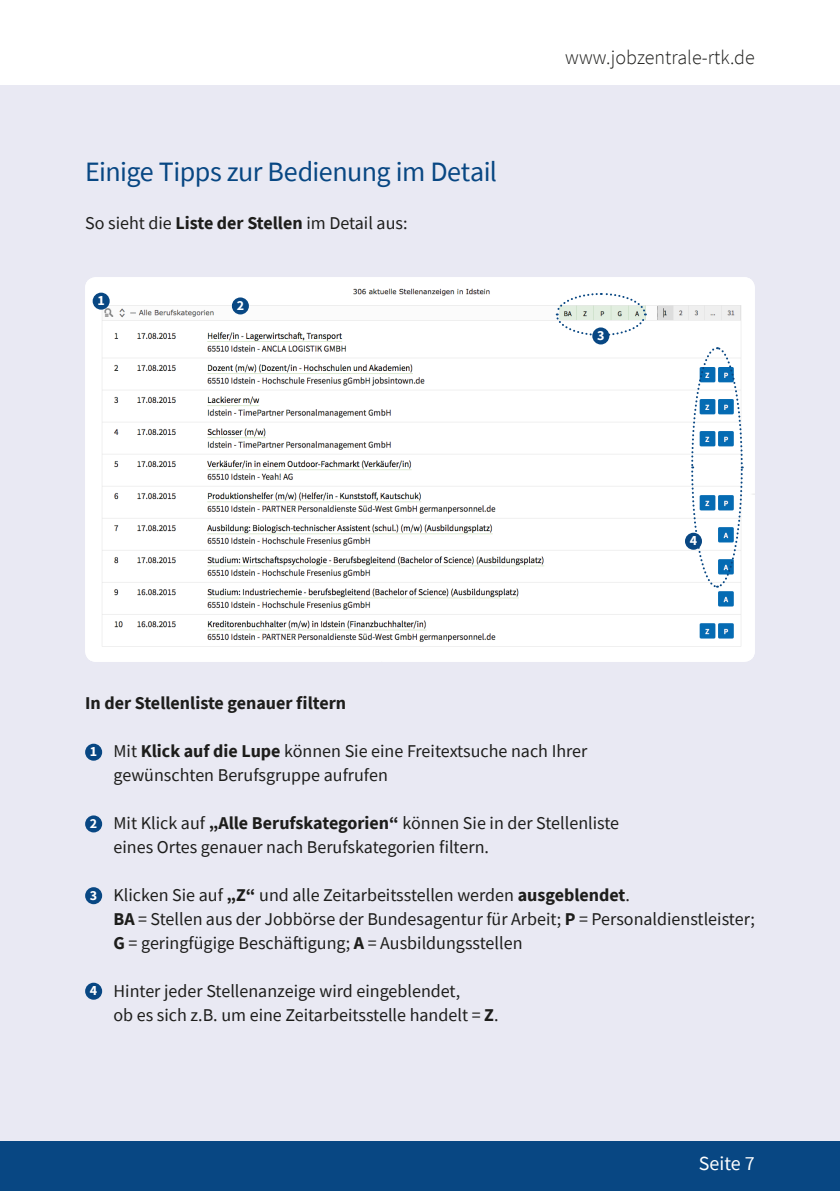
<style>
.page{position:relative;width:840px;height:1191px;background:#fff}
.page>*{position:absolute;margin:0;border:0;box-sizing:border-box;transform-origin:0 0}
.t1{font:28px "Source Sans Pro";letter-spacing:-.02em;color:#084783}
.t2{font:300 20px "Source Sans Pro";color:#1d1d1b}
.t3{font:20px "Source Sans Pro";color:#fff}
.t4{font:18px/24px "Source Sans Pro";color:#1d1d1b}
.t5{font:700 18px "Source Sans Pro";color:#1d1d1b}
.t6{font:700 14px "Source Sans Pro";color:#fff}
.s1{font-weight:700}
</style>
<div class="page">
<div style="left:0;top:85px;width:839px;height:1106px;background:#e9e9f3"></div>
<div style="left:0;top:1141px;width:839px;height:50px;background:#084783"></div>
<img style="left:85px;top:277px;width:669px;height:385px">
<div style="left:85px;top:743px;width:17px;height:17px;background:#084783;border-radius:50%"></div>
<div style="left:232px;top:297px;width:17px;height:17px;background:#084783;border-radius:50%"></div>
<div style="left:93px;top:293px;width:17px;height:17px;background:#084783;border-radius:50%"></div>
<div style="left:85px;top:815px;width:17px;height:17px;background:#084783;border-radius:50%"></div>
<div style="left:85px;top:887px;width:17px;height:17px;background:#084783;border-radius:50%"></div>
<div style="left:85px;top:982px;width:17px;height:17px;background:#084783;border-radius:50%"></div>
<svg style="left:554px;top:292px;width:92px;height:45px;background:#e9efed"></svg>
<svg style="left:689px;top:346px;width:54px;height:243px;background:#ccdfed"></svg>
<div style="left:592px;top:327px;width:17px;height:17px;background:#084783;border-radius:50%"></div>
<div style="left:684px;top:533px;width:17px;height:17px;background:#084783;border-radius:50%"></div>
<h1 class="t1" style="left:85px;top:154px;width:413px">Einige Tipps zur Bedienung im Detail</h1>
<p class="t4" style="left:85px;top:211px;width:324px">So sieht die <span class="s1">Liste der Stellen</span> im Detail aus:</p>
<p class="t6" style="left:97px;top:291px;width:9px">1</p>
<p class="t6" style="left:236px;top:296px;width:9px">2</p>
<p class="t2" style="left:565px;top:45px;width:191px">www.jobzentrale-rtk.de</p>
<p class="t6" style="left:596px;top:326px;width:9px">3</p>
<p class="t6" style="left:689px;top:531px;width:9px">4</p>
<p class="t5" style="left:85px;top:691px;width:262px">In der Stellenliste genauer filtern</p>
<p class="t4" style="left:113px;top:739px;width:475px">Mit <span class="s1">Klick auf die Lupe</span> können Sie eine Freitextsuche nach Ihrer gewünschten Berufsgruppe aufrufen</p>
<p class="t4" style="left:113px;top:811px;width:507px">Mit Klick auf <span class="s1">„Alle Berufskategorien“</span> können Sie in der Stellenliste eines Ortes genauer nach Berufskategorien filtern.</p>
<p class="t4" style="left:113px;top:883px;width:642px">Klicken Sie auf <span class="s1">„Z“</span> und alle Zeitarbeitsstellen werden <span class="s1">ausgeblendet</span>.<br><span class="s1">BA</span> = Stellen aus der Jobbörse der Bundesagentur für Arbeit; <span class="s1">P</span> = Personaldienstleister;<br><span class="s1">G</span> = geringfügige Beschäftigung; <span class="s1">A</span> = Ausbildungsstellen</p>
<p class="t4" style="left:113px;top:979px;width:386px">Hinter jeder Stellenanzeige wird eingeblendet,<br>ob es sich z.B. um eine Zeitarbeitsstelle handelt = <span class="s1">Z</span>.</p>
<p class="t6" style="left:90px;top:742px;width:9px">1</p>
<p class="t6" style="left:90px;top:814px;width:9px">2</p>
<p class="t6" style="left:90px;top:885px;width:9px">3</p>
<p class="t6" style="left:90px;top:981px;width:9px">4</p>
<p class="t3" style="left:698px;top:1150px;width:57px">Seite 7</p>
</div>
